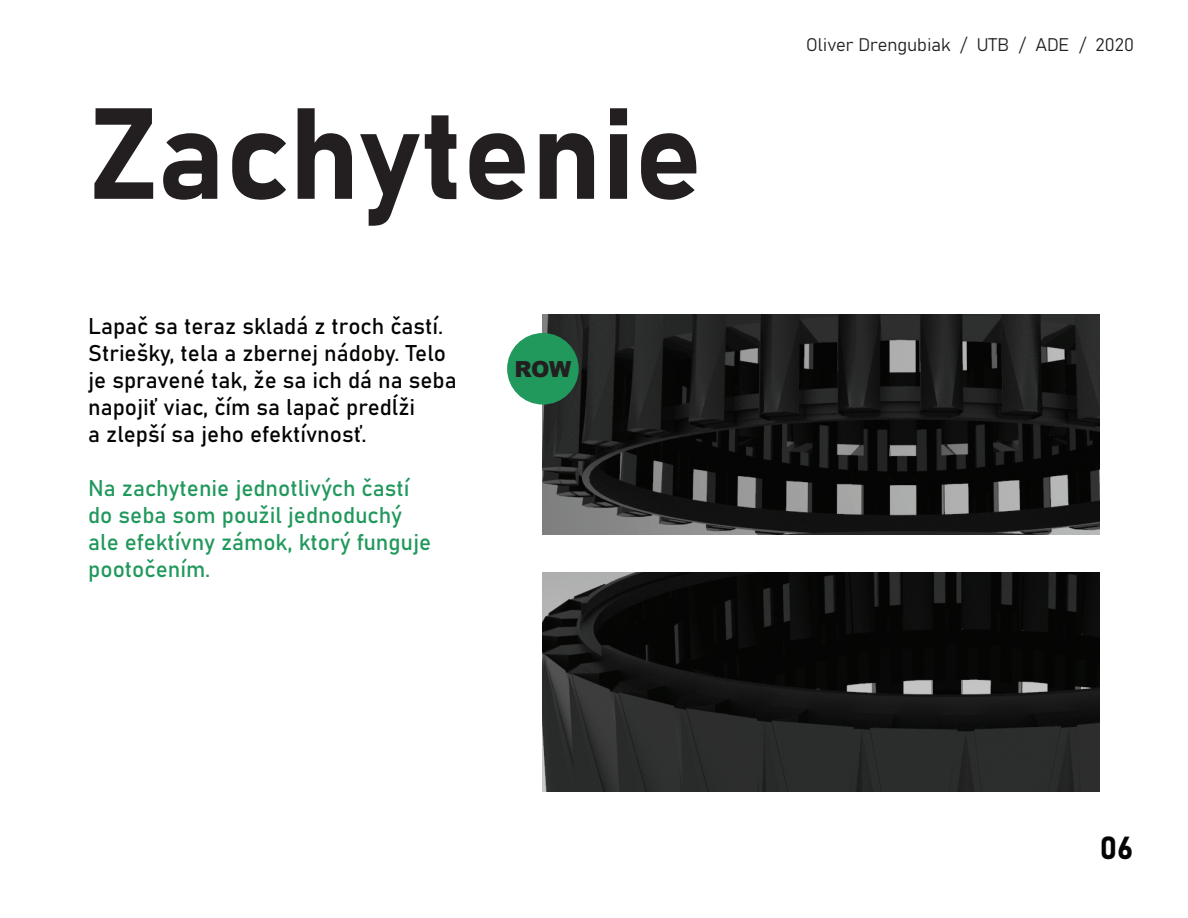
<style>
.page{position:relative;width:1188px;height:918px;background:#fff}
.page>*{position:absolute;margin:0;border:0;box-sizing:border-box;transform-origin:0 0}
.t1{font:127.5px "Bahnschrift";color:#231f20}
.t2{font:31.5px "Bahnschrift";color:#040503}
.t3{font:22.5px/27px "Bahnschrift";color:#040503}
.t4{font:22.5px/27px "Bahnschrift";color:#21985c}
.t5{font:900 22.2px "Arial";color:#231f20}
.t6{font:18px "Bahnschrift";color:#231f20}
</style>
<div class="page">
<img style="left:543px;top:572px;width:557px;height:220px">
<img style="left:543px;top:315px;width:557px;height:219px">
<div style="left:507px;top:333px;width:72px;height:72px;background:#21985c;border-radius:50%"></div>
<h1 class="t1" style="left:88px;top:57px;width:616px">Zachytenie</h1>
<p class="t3" style="left:88px;top:311px;width:370px">Lapač sa teraz skladá z troch častí.<br>Striešky, tela a zbernej nádoby. Telo je spravené tak, že sa ich dá na seba napojiť viac, čím sa lapač predĺži<br>a zlepší sa jeho efektívnosť.</p>
<p class="t4" style="left:88px;top:473px;width:345px">Na zachytenie jednotlivých častí do seba som použil jednoduchý ale efektívny zámok, ktorý funguje pootočením.</p>
<p class="t5" style="left:514px;top:353px;width:59px">ROW</p>
<p class="t6" style="left:806px;top:31px;width:329px">Oliver Drengubiak / UTB / ADE / 2020</p>
<h2 class="t2" style="left:1100px;top:824px;width:35px">06</h2>
</div>
